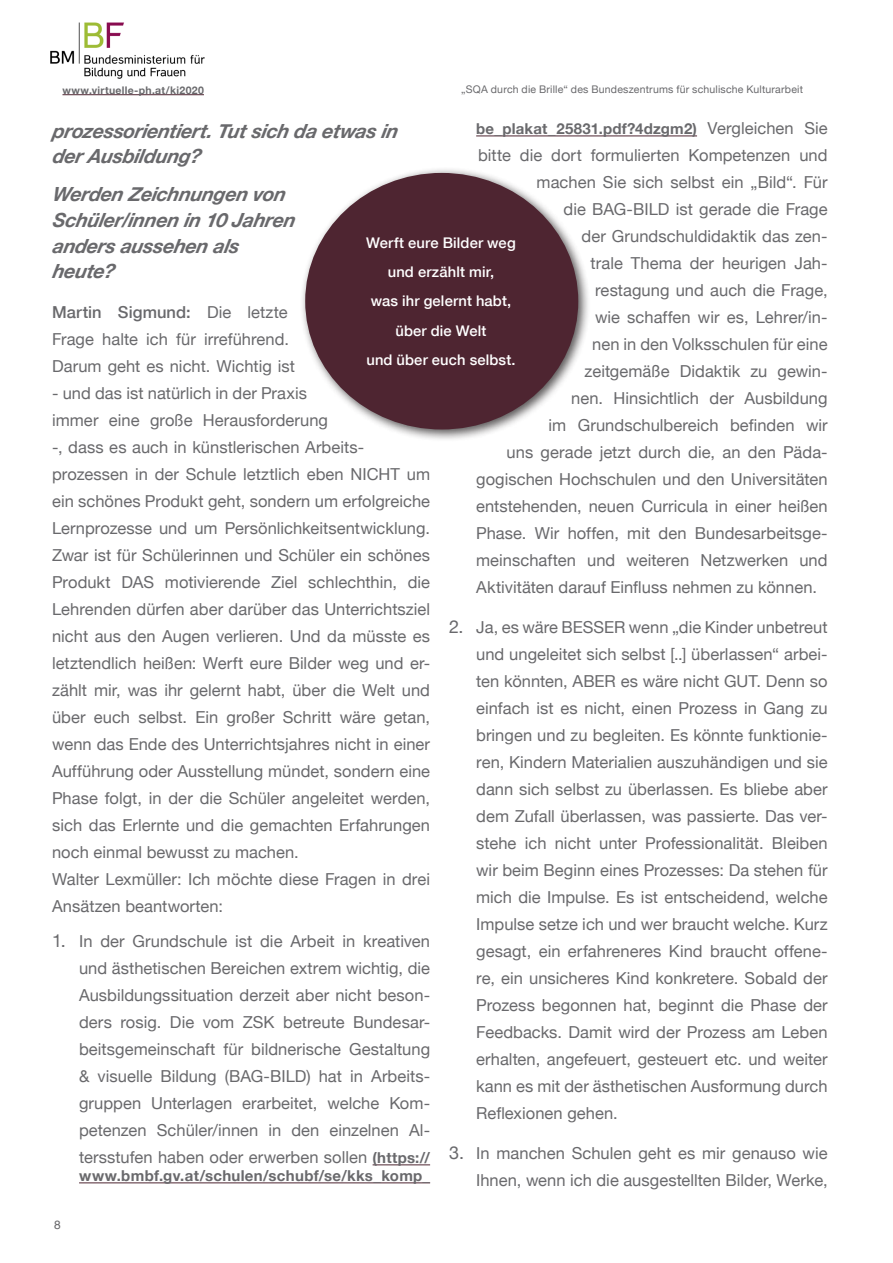
<style>
.page{position:relative;width:893px;height:1263px;background:#fff}
.page>*{position:absolute;margin:0;border:0;box-sizing:border-box;transform-origin:0 0}
.t1{font:italic 700 19.5px/25.5px "Helvetica Neue";letter-spacing:-.02em;color:#69696c}
.t2{font:16.5px/27px "Helvetica Neue";letter-spacing:.005em;color:#69696c}
.t3{font:700 15px "Helvetica Neue";letter-spacing:.02em;color:#69696c}
.t4{font:500 14.7px/29.2px "Helvetica Neue";letter-spacing:.01em;color:#fff;text-align:center}
.t5{font:12px "Helvetica";color:#69696c}
.t6{font:10.5px "Helvetica Neue";letter-spacing:.02em;color:#69696c}
.t7{font:700 10.5px "Helvetica Neue";letter-spacing:.03em;color:#69696c}
.s1{font-weight:500}
.s2{font-size:18px}
.s3{font-weight:700;font-size:15px}
.s4{font-weight:400;font-size:16.5px}
</style>
<div class="page">
<img style="left:50px;top:22px;width:155px;height:57px">
<hr style="left:62px;top:94px;width:142px;height:1px;background:#4e2531">
<hr style="left:373px;top:1164px;width:57px;height:1px;background:#4e2531">
<hr style="left:79px;top:1182px;width:351px;height:1px;background:#4e2531">
<hr style="left:476px;top:136px;width:221px;height:1px;background:#4e2531">
<div style="left:299px;top:167px;width:291px;height:275px;background:#231f20;opacity:.75"></div>
<div style="left:305px;top:173px;width:273px;height:256px;background:#4e2531;border-radius:50%"></div>
<p class="t7" style="left:62px;top:83px;width:143px">www.virtuelle-ph.at/ki2020</p>
<p class="t6" style="left:461px;top:83px;width:343px">„SQA durch die Brille“ des Bundeszentrums für schulische Kulturarbeit</p>
<p class="t1" style="left:52px;top:118px;width:351px">prozessorientiert.Tutsich da etwas in derA usbildung ?</p>
<p class="t1" style="left:52px;top:181px;width:249px">Werden Zeichnungen von<br>Schüler/innen in 10 Jahren anders aussehen als heute?</p>
<p class="t2" style="left:52px;top:298px;width:245px"><span class="s1">Martin Sigmund:</span> Die letzte<br>Frage halte ich für irreführend.<br>Darum geht es nicht. Wichtig ist</p>
<p class="t2" style="left:52px;top:379px;width:380px">- und das ist natürlich in der Praxis<br>immer eine große Herausforderung<br>-, dass es auch in künstlerischen Arbeits&shy;prozessen in der Schule letztlich eben NICHT um ein schönes Produkt geht, sondern um erfolgreiche Lernprozesse und um Persönlichkeitsentwicklung.<br>Zwar ist für Schülerinnen und Schüler ein schönes Produkt DAS motivierende Ziel schlechthin, die Lehrenden dürfen aber darüber das Unterrichtsziel nicht aus den Augen verlieren. Und da müsste es letztendlich heißen: Werft eure Bilder weg und er&shy;zählt mir, was ihr gelernt habt, über die Welt und über euch selbst. Ein großer Schritt wäre getan, wenn das Ende des Unterrichtsjahres nicht in einer Aufführung oder Ausstellung mündet, sondern eine Phase folgt, in der die Schüler angeleitet werden, sich das Erlernte und die gemachten Erfahrungen noch einmal bewusst zu machen.</p>
<p class="t2" style="left:52px;top:865px;width:379px">Walter Lexmüller: Ich möchte diese Fragen in drei<br>Ansätzen beantworten:</p>
<p class="t2" style="left:79px;top:928px;width:353px;text-align:justify;text-indent:-27px"><span class="s2">1.</span> In der Grundschule ist die Arbeit in kreativen und ästhetischen Bereichen extrem wichtig, die Ausbildungssituation derzeit aber nicht beson&shy;ders rosig. Die vom ZSK betreute Bundesar&shy;beitsgemeinschaft für bildnerische Gestaltung &amp; visuelle Bildung (BAG-BILD) hat in Arbeits&shy;gruppen Unterlagen erarbeitet, welche Kom&shy;petenzen Schüler/innen in den einzelnen Al&shy;tersstufen haben oder erwerben sollen <span class="s3">(https://</span></p>
<p class="t3" style="left:79px;top:1167px;width:352px">www.bmbf.gv.at/schulen/schubf/se/kks_komp_</p>
<p class="t3" style="left:476px;top:120px;width:353px">be_plakat_25831.pdf?4dzgm2) <span class="s4">Vergleichen Sie</span></p>
<p class="t2" style="left:478px;top:142px;width:351px">bitte die dort formulierten Kompetenzen und</p>
<p class="t2" style="left:537px;top:169px;width:292px">machen Sie sich selbst ein „Bild“. Für</p>
<p class="t2" style="left:564px;top:196px;width:265px">die BAG-BILD ist gerade die Frage</p>
<p class="t2" style="left:582px;top:223px;width:248px">der Grundschuldidaktik das zen-</p>
<p class="t2" style="left:591px;top:250px;width:239px">trale Thema der heurigen Jah-</p>
<p class="t2" style="left:595px;top:277px;width:234px">restagung und auch die Frage,</p>
<p class="t2" style="left:595px;top:304px;width:234px">wie schaffen wir es, Lehrer/in-</p>
<p class="t2" style="left:592px;top:331px;width:237px">nen in den Volksschulen für eine</p>
<p class="t2" style="left:585px;top:358px;width:245px">zeitgemäße Didaktik zu gewin-</p>
<p class="t2" style="left:571px;top:385px;width:258px">nen. Hinsichtlich der Ausbildung</p>
<p class="t2" style="left:549px;top:412px;width:281px">im Grundschulbereich befinden wir</p>
<p class="t2" style="left:507px;top:439px;width:323px">uns gerade jetzt durch die, an den Päda-</p>
<p class="t2" style="left:476px;top:466px;width:353px">gogischen Hochschulen und den Universitäten</p>
<p class="t2" style="left:476px;top:493px;width:353px">entstehenden, neuen Curricula in einer heißen</p>
<p class="t2" style="left:476px;top:520px;width:353px">Phase. Wir hoffen, mit den Bundesarbeitsge-</p>
<p class="t2" style="left:476px;top:547px;width:353px">meinschaften und weiteren Netzwerken und</p>
<p class="t2" style="left:476px;top:574px;width:342px">Aktivitäten darauf Einfluss nehmen zu können.</p>
<p class="t2" style="left:476px;top:614px;width:353px;text-align:justify;text-indent:-27px"><span class="s2">2.</span> Ja, es wäre BESSER wenn „die Kinder unbetreut und ungeleitet sich selbst [..] überlassen“ arbei&shy;ten könnten, ABER es wäre nicht GUT. Denn so einfach ist es nicht, einen Prozess in Gang zu bringen und zu begleiten. Es könnte funktionie&shy;ren, Kindern Materialien auszuhändigen und sie dann sich selbst zu überlassen. Es bliebe aber dem Zufall überlassen, was passierte. Das ver&shy;stehe ich nicht unter Professionalität. Bleiben wir beim Beginn eines Prozesses: Da stehen für mich die Impulse. Es ist entscheidend, welche Impulse setze ich und wer braucht welche. Kurz gesagt, ein erfahreneres Kind braucht offene&shy;re, ein unsicheres Kind konkretere. Sobald der Prozess begonnen hat, beginnt die Phase der Feedbacks. Damit wird der Prozess am Leben erhalten, angefeuert, gesteuert etc. und weiter kann es mit der ästhetischen Ausformung durch Reflexionen gehen.</p>
<p class="t2" style="left:449px;top:1139px;width:380px;text-align:right"><span class="s2">3.</span> In manchen Schulen geht es mir genauso wie<br>Ihnen, wenn ich die ausgestellten Bilder, Werke,</p>
<p class="t4" style="left:366px;top:228px;width:151px">Werft eure Bilder weg und erzählt mir,<br>was ihr gelernt habt, über die Welt<br>und über euch selbst.</p>
<p class="t5" style="left:54px;top:1216px;width:8px">8</p>
</div>
